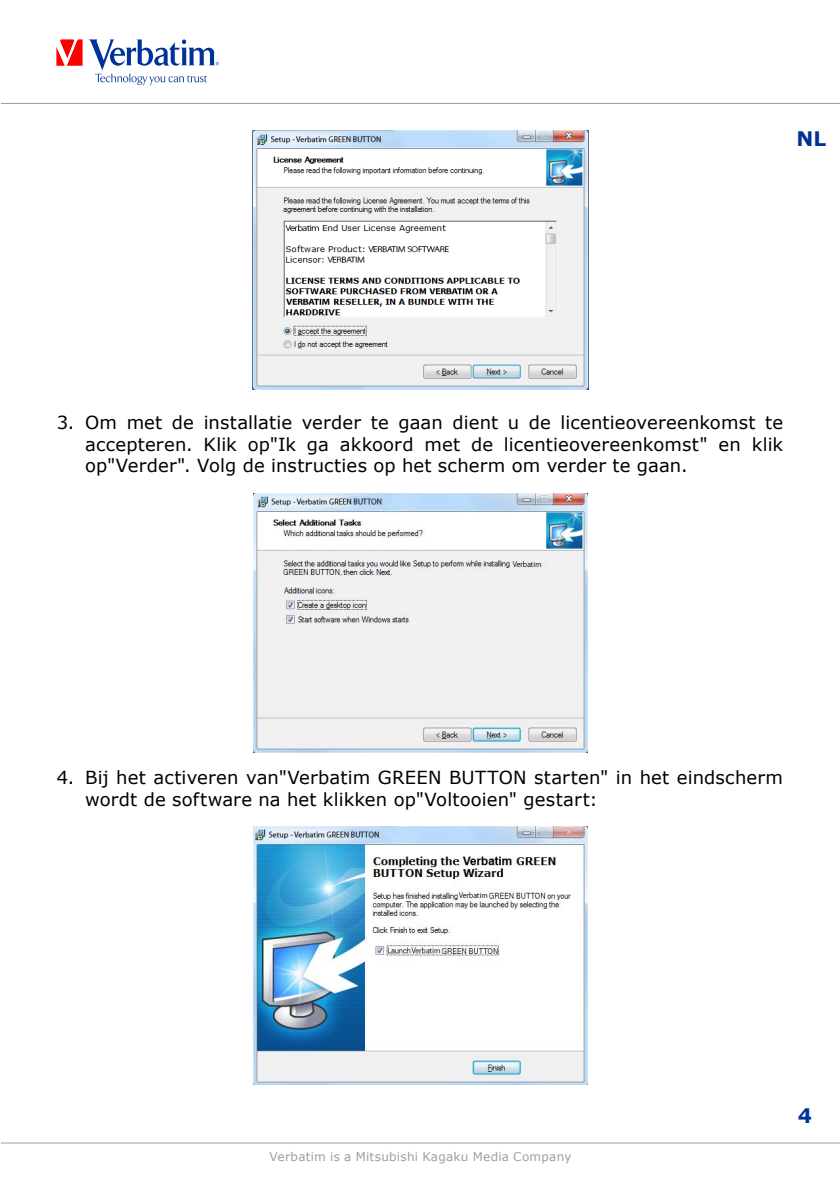
<style>
.page{position:relative;width:840px;height:1191px;background:#fff}
.page>*{position:absolute;margin:0;border:0;box-sizing:border-box;transform-origin:0 0}
.t1{font:700 20px "Verdana";color:#039}
.t2{font:18px/21.6px "Verdana";letter-spacing:.01em;color:#000;text-align:justify}
.t3{font:12px "Verdana";letter-spacing:.02em;color:#9c9e9f}
</style>
<div class="page">
<svg style="left:56px;top:39px;width:26px;height:27px"></svg>
<svg style="left:89px;top:39px;width:130px;height:46px"></svg>
<hr style="left:1px;top:1142px;width:838px;height:1px;background:#9c9e9f">
<hr style="left:1px;top:103px;width:838px;height:1px;background:#9c9e9f">
<img style="left:253px;top:826px;width:334px;height:258px">
<img style="left:253px;top:493px;width:334px;height:259px">
<img style="left:253px;top:130px;width:334px;height:259px">
<p class="t1" style="left:796px;top:126px;width:31px">NL</p>
<p class="t2" style="left:85px;top:411px;width:699px;text-indent:-28px">3. Om met de installatie verder te gaan dient u de licentieovereenkomst te accepteren. Klik op"Ik ga akkoord met de licentieovereenkomst" en klik op"Verder". Volg de instructies op het scherm om verder te gaan.</p>
<p class="t2" style="left:85px;top:766px;width:699px;text-indent:-28px">4. Bij het activeren van"Verbatim GREEN BUTTON starten" in het eindscherm wordt de software na het klikken op"Voltooien" gestart:</p>
<p class="t3" style="left:269px;top:1148px;width:303px">Verbatim is a Mitsubishi Kagaku Media Company</p>
<p class="t1" style="left:797px;top:1103px;width:16px">4</p>
</div>
